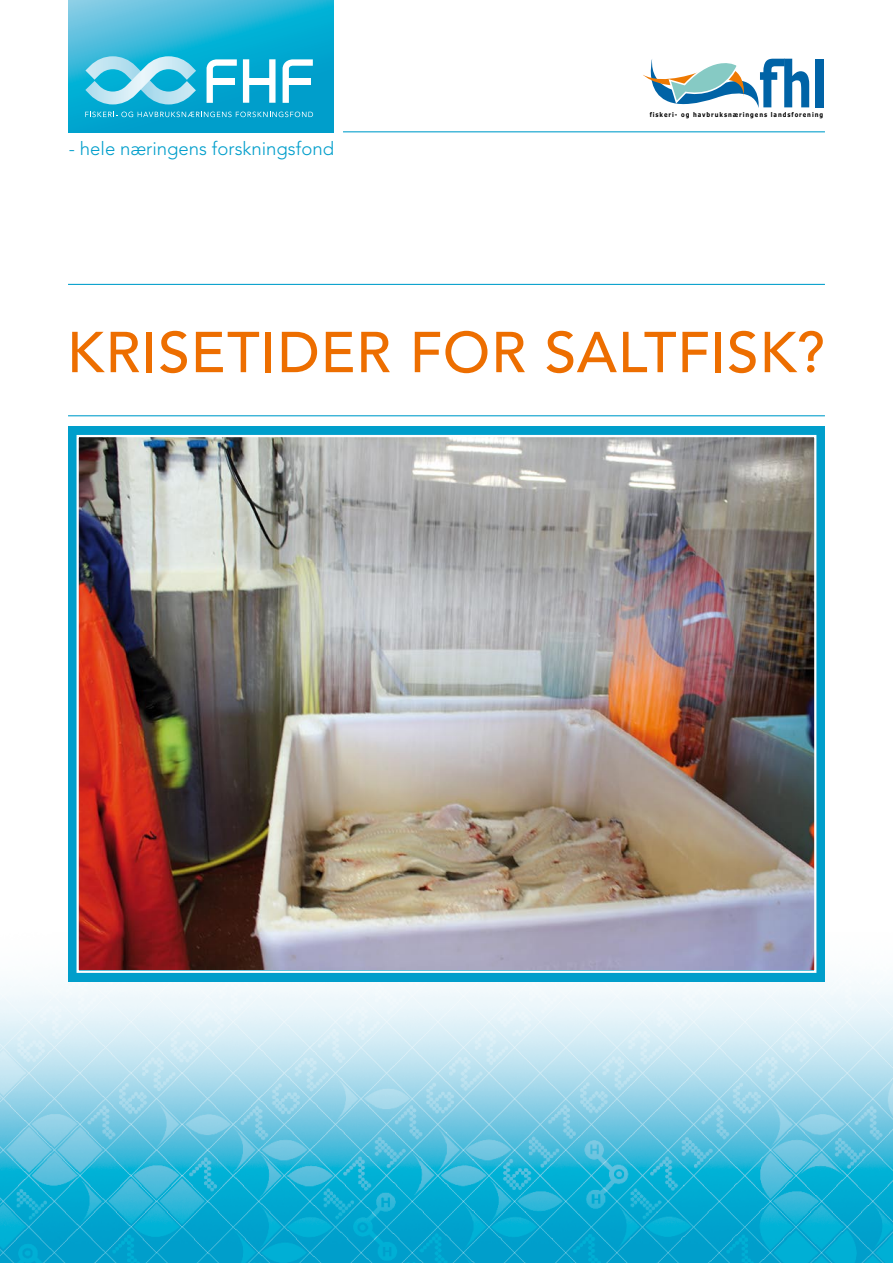
<style>
.page{position:relative;width:893px;height:1263px;background:#fff}
.page>*{position:absolute;margin:0;border:0;box-sizing:border-box;transform-origin:0 0}
.t1{font:500 57px "Avenir";letter-spacing:.015em;color:#ed6e00}
.t2{font:300 18.6px "Avenir";color:#009ecb}
.t3{font:700 6.6px "Verdana";letter-spacing:.17em;color:#000;scale:.81 1}
</style>
<div class="page">
<img style="left:0;top:980px;width:893px;height:283px">
<svg style="left:68px;top:426px;width:757px;height:555px;background:#3babcc"></svg>
<hr style="left:68px;top:849px;width:757px;height:1px;background:#009ecb">
<hr style="left:68px;top:981px;width:757px;height:1px;background:#009ecb">
<svg style="left:643px;top:59px;width:166px;height:49px"></svg>
<div style="left:815px;top:59px;width:8px;height:48px;background:#0063a6"></div>
<hr style="left:343px;top:131px;width:482px;height:1px;background:#009ecb">
<svg style="left:68px;top:0;width:265px;height:133px;background:#1fafd4"></svg>
<svg style="left:85px;top:112px;width:228px;height:5px"></svg>
<svg style="left:207px;top:59px;width:30px;height:44px"></svg>
<svg style="left:283px;top:59px;width:30px;height:44px"></svg>
<div style="left:243px;top:59px;width:6px;height:44px;background:#fff"></div>
<div style="left:269px;top:59px;width:7px;height:44px;background:#fff"></div>
<div style="left:208px;top:78px;width:27px;height:6px;background:#fff"></div>
<div style="left:244px;top:78px;width:29px;height:6px;background:#fff"></div>
<div style="left:285px;top:78px;width:26px;height:6px;background:#fff"></div>
<svg style="left:85px;top:56px;width:111px;height:48px;background:#70cde4"></svg>
<img style="left:80px;top:438px;width:733px;height:531px">
<hr style="left:68px;top:284px;width:757px;height:1px;background:#009ecb">
<hr style="left:68px;top:415px;width:757px;height:1px;background:#009ecb">
<h2 class="t2" style="left:69px;top:138px;width:267px">- hele næringens forskningsfond</h2>
<p class="t3" style="left:650px;top:110px;width:216px">fiskeri- og havbruksnæringens landsforening</p>
<h1 class="t1" style="left:67px;top:319px;width:759px">KRISETIDER FOR SALTFISK?</h1>
</div>
